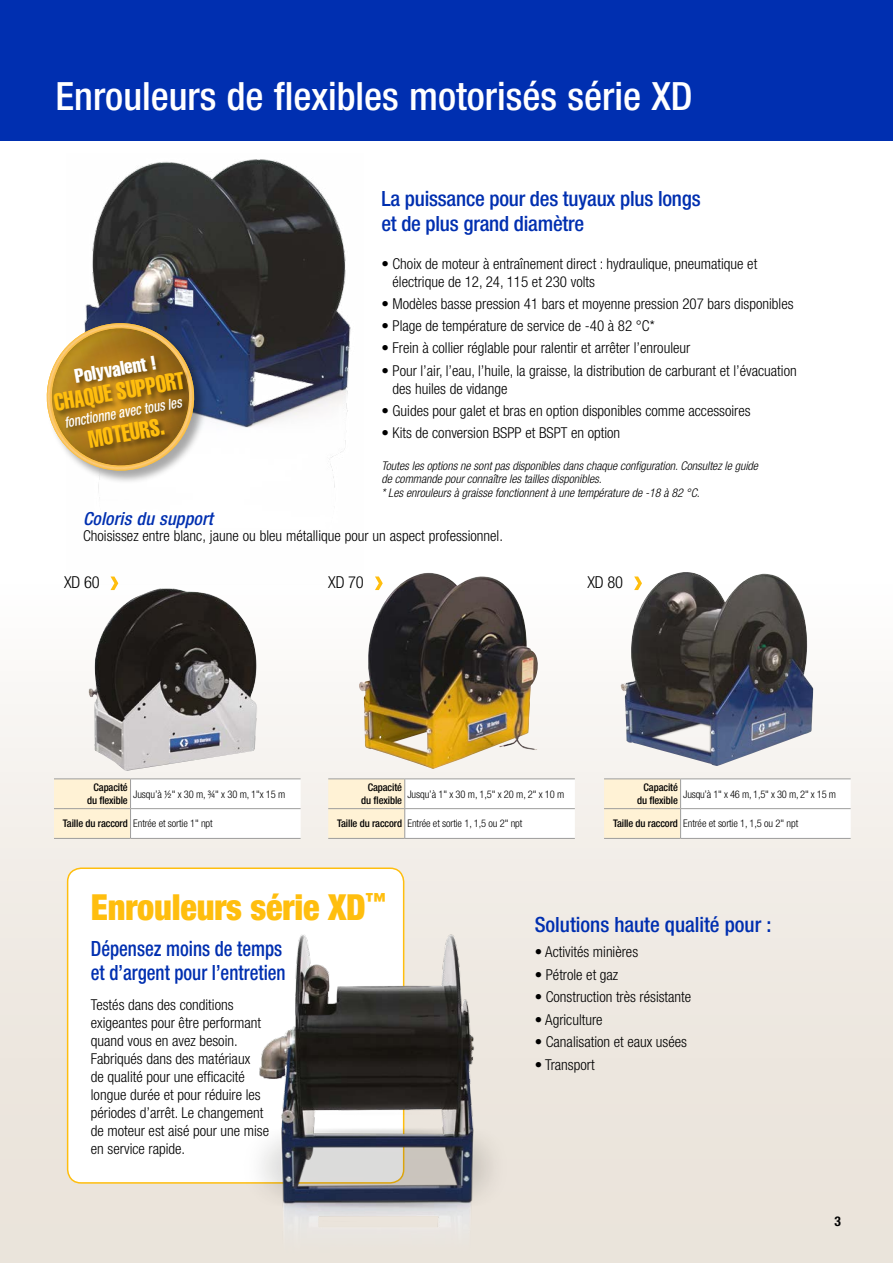
<style>
.page{position:relative;width:893px;height:1263px;background:#fff}
.page>*{position:absolute;margin:0;border:0;box-sizing:border-box;transform-origin:0 0}
.t1{font:500 condensed 39px "Helvetica Neue LT Std";color:#fff}
.t2{font:900 condensed 36px "Helvetica Neue LT Std";letter-spacing:-.005em;color:#ffbe0e;scale:.95 1}
.t3{font:24px "Helvetica LT Std Comp";color:#ffbe0e;scale:.9 1}
.t4{font:500 condensed 21px/24px "Helvetica Neue LT Std";color:#002fb0}
.t5{font:500 condensed 21px/24px "Helvetica Neue LT Std";color:#002fb0;scale:.9 1}
.t6{font:19.5px "Helvetica LT Std Comp";color:#fff}
.t7{font:italic 500 condensed 18px "Helvetica Neue LT Std";letter-spacing:.01em;color:#002fb0}
.t8{font:300 condensed 16.5px "Helvetica Neue LT Std";letter-spacing:-.01em;color:#000}
.t9{font:300 condensed 15px/18px "Helvetica Neue LT Std";color:#000}
.t10{font:italic 500 condensed 15px "Helvetica Neue LT Std";color:#fff;scale:.85 1}
.t11{font:700 condensed 13.5px "Helvetica Neue LT Std";color:#000}
.t12{font:italic 300 condensed 12px/13.5px "Helvetica Neue LT Std";color:#000}
.t13{font:300 condensed 10.5px "Helvetica Neue LT Std";letter-spacing:-.01em;color:#000}
.t14{font:500 condensed 10.5px/13.5px "Helvetica Neue LT Std";letter-spacing:-.01em;color:#000;text-align:right}
.s1{font-weight:500}
</style>
<div class="page">
<div style="left:0;top:576px;width:893px;height:687px;background:linear-gradient(to bottom,#fcfbfa,#e7dfd5)"></div>
<div style="left:0;top:0;width:893px;height:140px;background:#002fb0"></div>
<img style="left:88px;top:588px;width:171px;height:182px">
<img style="left:358px;top:573px;width:181px;height:196px">
<img style="left:67px;top:159px;width:297px;height:425px">
<div style="left:46px;top:322px;width:162px;height:162px;background:#000;opacity:.34"></div>
<svg style="left:46px;top:314px;width:157px;height:9px"></svg>
<img style="left:46px;top:323px;width:157px;height:156px">
<img style="left:620px;top:574px;width:193px;height:192px">
<svg style="left:375px;top:576px;width:8px;height:14px"></svg>
<svg style="left:110px;top:576px;width:8px;height:14px"></svg>
<svg style="left:634px;top:576px;width:8px;height:14px"></svg>
<div style="left:68px;top:868px;width:336px;height:315px;background:#fff;border-radius:14px"></div>
<div style="left:67px;top:867px;width:337px;height:317px;border:2px solid #ffbe0e;border-radius:14px"></div>
<img style="left:215px;top:913px;width:292px;height:340px">
<div style="left:53px;top:354px;width:138px;height:101px;background:#000;opacity:.42"></div>
<hr style="left:54px;top:778px;width:77px;height:1px;background:#9d9d9c">
<hr style="left:131px;top:778px;width:170px;height:1px;background:#9d9d9c">
<svg style="left:54px;top:779px;width:247px;height:59px"></svg>
<hr style="left:54px;top:838px;width:77px;height:1px;background:#9d9d9c">
<hr style="left:131px;top:838px;width:170px;height:1px;background:#9d9d9c">
<hr style="left:328px;top:778px;width:77px;height:1px;background:#9d9d9c">
<hr style="left:405px;top:778px;width:170px;height:1px;background:#9d9d9c">
<svg style="left:328px;top:779px;width:247px;height:59px"></svg>
<hr style="left:328px;top:838px;width:77px;height:1px;background:#9d9d9c">
<hr style="left:405px;top:838px;width:170px;height:1px;background:#9d9d9c">
<hr style="left:604px;top:778px;width:77px;height:1px;background:#9d9d9c">
<hr style="left:681px;top:778px;width:170px;height:1px;background:#9d9d9c">
<svg style="left:604px;top:779px;width:247px;height:59px"></svg>
<hr style="left:604px;top:838px;width:77px;height:1px;background:#9d9d9c">
<hr style="left:681px;top:838px;width:170px;height:1px;background:#9d9d9c">
<h1 class="t1" style="left:56px;top:73px;width:639px">Enrouleurs de flexibles motorisés série XD</h1>
<h3 class="t6" style="left:73px;top:364px;width:84px;rotate:-10deg">Polyvalent !</h3>
<h3 class="t3" style="left:52px;top:388px;width:148px;rotate:-10deg">CHAQUE SUPPORT</h3>
<p class="t10" style="left:63px;top:414px;width:141px;rotate:-10deg">fonctionne avec tous les</p>
<h3 class="t3" style="left:86px;top:424px;width:87px;rotate:-10deg">MOTEURS.</h3>
<h3 class="t4" style="left:381px;top:187px;width:321px">La puissance pour des tuyaux plus longs et de plus grand diamètre</h3>
<p class="t9" style="left:392px;top:254px;width:366px;text-indent:-11px">• Choix de moteur à entraînement direct : hydraulique, pneumatique et électrique de 12, 24, 115 et 230 volts</p>
<p class="t9" style="left:381px;top:295px;width:414px">• Modèles basse pression 41 bars et moyenne pression 207 bars disponibles</p>
<p class="t9" style="left:381px;top:317px;width:275px">• Plage de température de service de -40 à 82 °C*</p>
<p class="t9" style="left:381px;top:339px;width:310px">• Frein à collier réglable pour ralentir et arrêter l’enrouleur</p>
<p class="t9" style="left:392px;top:361px;width:406px;text-indent:-11px">• Pour l’air, l’eau, l’huile, la graisse, la distribution de carburant et l’évacuation des huiles de vidange</p>
<p class="t9" style="left:381px;top:402px;width:371px">• Guides pour galet et bras en option disponibles comme accessoires</p>
<p class="t9" style="left:381px;top:424px;width:240px">• Kits de conversion BSPP et BSPT en option</p>
<p class="t12" style="left:381px;top:459px;width:378px">Toutes les options ne sont pas disponibles dans chaque configuration. Consultez le guide de commande pour connaître les tailles disponibles.<br>* Les enrouleurs à graisse fonctionnent à une température de -18 à 82 °C.</p>
<p class="t7" style="left:83px;top:507px;width:131px">Coloris du support</p>
<p class="t9" style="left:83px;top:527px;width:421px">Choisissez entre blanc, jaune ou bleu métallique pour un aspect professionnel.</p>
<p class="t8" style="left:64px;top:573px;width:37px">XD 60</p>
<p class="t8" style="left:328px;top:573px;width:37px">XD 70</p>
<p class="t8" style="left:587px;top:573px;width:37px">XD 80</p>
<p class="t14" style="left:87px;top:780px;width:42px">Capacité du flexible</p>
<p class="t13" style="left:133px;top:788px;width:154px">Jusqu’à ½" x 30 m, ¾" x 30 m, 1"x 15 m</p>
<p class="t13" style="left:63px;top:817px;width:151px"><span class="s1">Taille du raccord</span> Entrée et sortie 1" npt</p>
<p class="t14" style="left:361px;top:780px;width:42px">Capacité du flexible</p>
<p class="t13" style="left:407px;top:788px;width:158px">Jusqu’à 1" x 30 m, 1,5" x 20 m, 2" x 10 m</p>
<p class="t13" style="left:337px;top:817px;width:187px"><span class="s1">Taille du raccord</span> Entrée et sortie 1, 1,5 ou 2" npt</p>
<p class="t14" style="left:637px;top:780px;width:42px">Capacité du flexible</p>
<p class="t13" style="left:683px;top:788px;width:154px">Jusqu’à 1" x 46 m, 1,5" x 30 m, 2" x 15 m</p>
<p class="t13" style="left:613px;top:817px;width:187px"><span class="s1">Taille du raccord</span> Entrée et sortie 1, 1,5 ou 2" npt</p>
<h2 class="t2" style="left:91px;top:885px;width:312px">Enrouleurs série XD<sup>™</sup></h2>
<h3 class="t5" style="left:91px;top:936px;width:218px">Dépensez moins de temps et d’argent pour l’entretien</h3>
<p class="t9" style="left:91px;top:995px;width:180px">Testés dans des conditions exigeantes pour être performant quand vous en avez besoin.<br>Fabriqués dans des matériaux<br>de qualité pour une efficacité longue durée et pour réduire les périodes d’arrêt. Le changement de moteur est aisé pour une mise en service rapide.</p>
<h3 class="t4" style="left:535px;top:912px;width:238px">Solutions haute qualité pour :</h3>
<p class="t9" style="left:535px;top:943px;width:105px">• Activités minières</p>
<p class="t9" style="left:535px;top:965px;width:85px">• Pétrole et gaz</p>
<p class="t9" style="left:535px;top:988px;width:158px">• Construction très résistante</p>
<p class="t9" style="left:535px;top:1010px;width:69px">• Agriculture</p>
<p class="t9" style="left:535px;top:1033px;width:154px">• Canalisation et eaux usées</p>
<p class="t9" style="left:535px;top:1055px;width:61px">• Transport</p>
<p class="t11" style="left:834px;top:1213px;width:8px">3</p>
</div>
